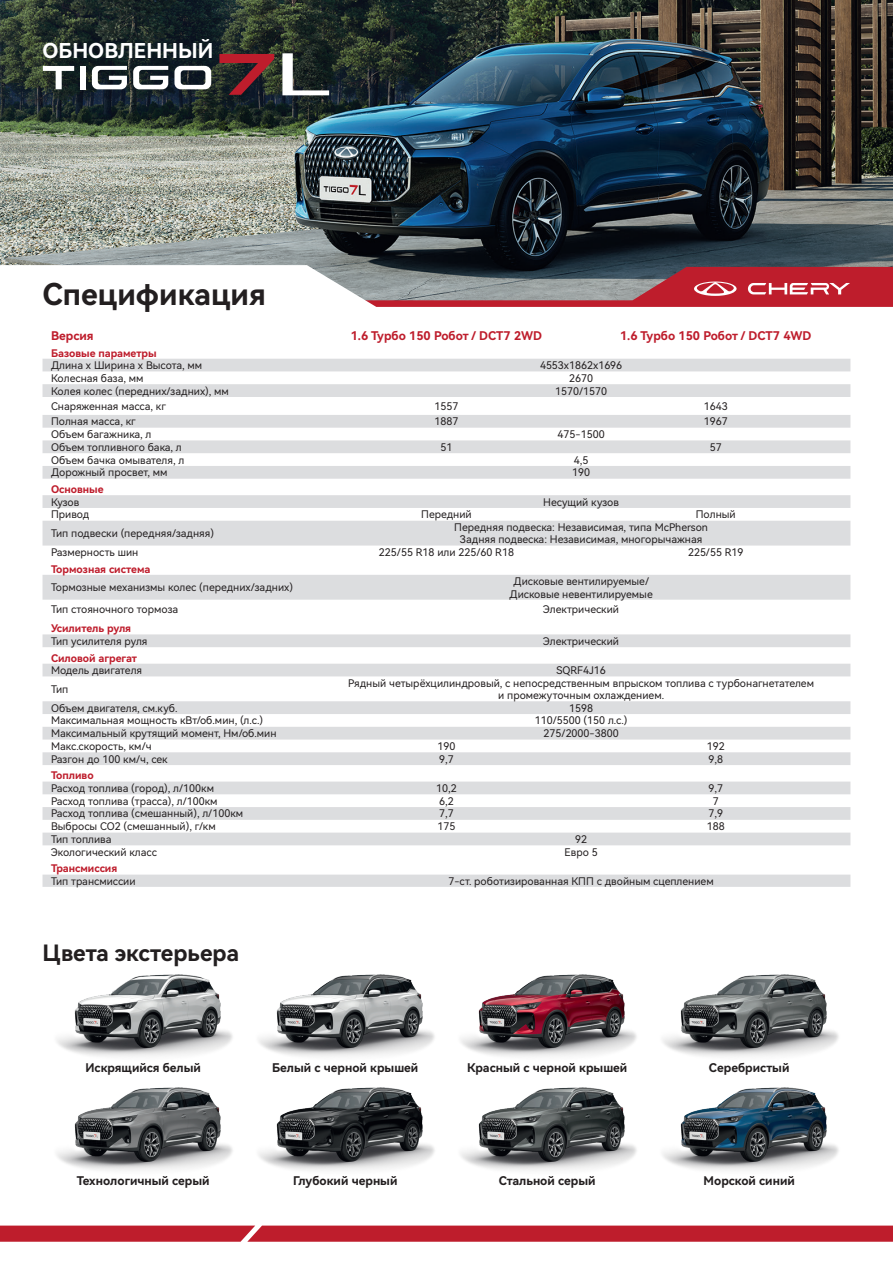
<style>
.page{position:relative;width:893px;height:1263px;background:#fff}
.page>*{position:absolute;margin:0;border:0;box-sizing:border-box;transform-origin:0 0}
.t1{font:30px "Harmony OS Sans SC Bold";color:#231f20}
.t2{font:22.5px "Harmony OS Sans SC Bold";color:#231f20}
.t3{font:20.4px "Harmony OS Sans SC Bold";color:#fff}
.t4{font:12px "Harmony OS Sans SC Bold";color:#231f20}
.t5{font:12px "Harmony OS Sans SC Bold";color:#be1d2c}
.t6{font:10.5px/12.6px "Harmony OS Sans SC";color:#231f20;text-align:center}
.t7{font:10.5px "Harmony OS Sans SC Bold";color:#be1d2c}
</style>
<div class="page">
<img style="left:57px;top:974px;width:176px;height:83px">
<img style="left:259px;top:974px;width:176px;height:83px">
<img style="left:259px;top:1088px;width:176px;height:83px">
<img style="left:57px;top:1088px;width:176px;height:83px">
<img style="left:461px;top:974px;width:176px;height:83px">
<img style="left:663px;top:1088px;width:176px;height:83px">
<img style="left:461px;top:1088px;width:176px;height:83px">
<img style="left:663px;top:974px;width:176px;height:83px">
<img style="left:0;top:0;width:893px;height:265px">
<svg style="left:0;top:265px;width:893px;height:106px"></svg>
<svg style="left:0;top:267px;width:893px;height:47px"></svg>
<svg style="left:43px;top:359px;width:807px;height:528px"></svg>
<svg style="left:0;top:1225px;width:893px;height:17px;background:#c12938"></svg>
<svg style="left:43px;top:66px;width:31px;height:23px"></svg>
<div style="left:80px;top:66px;width:6px;height:23px;background:#fff"></div>
<svg style="left:133px;top:66px;width:35px;height:23px"></svg>
<svg style="left:92px;top:66px;width:35px;height:23px"></svg>
<svg style="left:174px;top:66px;width:37px;height:23px"></svg>
<svg style="left:219px;top:54px;width:55px;height:41px;background:#5f272a"></svg>
<svg style="left:282px;top:53px;width:47px;height:42px"></svg>
<p class="t3" style="left:43px;top:37px;width:172px">ОБНОВЛЕННЫЙ</p>
<p class="t1" style="left:43px;top:274px;width:225px">Спецификация</p>
<p class="t5" style="left:51px;top:327px;width:44px">Версия</p>
<p class="t5" style="left:351px;top:327px;width:193px">1.6 Турбо 150 Робот / DCT7 2WD</p>
<p class="t5" style="left:620px;top:327px;width:193px">1.6 Tурбо 150 Робот / DCT7 4WD</p>
<p class="t7" style="left:51px;top:345px;width:107px">Базовые параметры</p>
<p class="t6" style="left:51px;top:359px;width:153px">Длина х Ширина x Высота, мм</p>
<p class="t6" style="left:540px;top:359px;width:84px">4553х1862х1696</p>
<p class="t6" style="left:51px;top:371px;width:94px">Колесная база, мм</p>
<p class="t6" style="left:569px;top:371px;width:25px">2670</p>
<p class="t6" style="left:51px;top:384px;width:179px">Колея колес (передних/задних), мм</p>
<p class="t6" style="left:555px;top:384px;width:53px">1570/1570</p>
<p class="t6" style="left:51px;top:399px;width:116px">Снаряженная масса, кг</p>
<p class="t6" style="left:434px;top:399px;width:25px">1557</p>
<p class="t6" style="left:704px;top:399px;width:25px">1643</p>
<p class="t6" style="left:51px;top:415px;width:86px">Полная масса, кг</p>
<p class="t6" style="left:434px;top:415px;width:25px">1887</p>
<p class="t6" style="left:704px;top:415px;width:25px">1967</p>
<p class="t6" style="left:51px;top:428px;width:102px">Объем багажника, л</p>
<p class="t6" style="left:558px;top:428px;width:49px">475-1500</p>
<p class="t6" style="left:51px;top:440px;width:132px">Объем топливного бака, л</p>
<p class="t6" style="left:440px;top:440px;width:13px">51</p>
<p class="t6" style="left:710px;top:440px;width:13px">57</p>
<p class="t6" style="left:51px;top:453px;width:135px">Объем бачка омывателя, л</p>
<p class="t6" style="left:574px;top:453px;width:16px">4,5</p>
<p class="t6" style="left:51px;top:466px;width:118px">Дорожный просвет, мм</p>
<p class="t6" style="left:572px;top:466px;width:19px">190</p>
<p class="t7" style="left:51px;top:482px;width:54px">Основные</p>
<p class="t6" style="left:51px;top:495px;width:30px">Кузов</p>
<p class="t6" style="left:543px;top:495px;width:77px">Несущий кузов</p>
<p class="t6" style="left:51px;top:508px;width:40px">Привод</p>
<p class="t6" style="left:421px;top:508px;width:52px">Передний</p>
<p class="t6" style="left:696px;top:508px;width:41px">Полный</p>
<p class="t6" style="left:51px;top:527px;width:165px">Тип подвески (передняя/задняя)</p>
<p class="t6" style="left:454px;top:520px;width:255px">Передняя подвеска: Независимая, типа McPherson<br>Задняя подвеска: Независимая, многорычажная</p>
<p class="t6" style="left:51px;top:545px;width:89px">Размерность шин</p>
<p class="t6" style="left:379px;top:545px;width:137px">225/55 R18 или 225/60 R18</p>
<p class="t6" style="left:688px;top:545px;width:57px">225/55 R19</p>
<p class="t7" style="left:51px;top:562px;width:101px">Тормозная система</p>
<p class="t6" style="left:51px;top:581px;width:244px">Тормозные механизмы колес (передних/задних)</p>
<p class="t6" style="left:509px;top:574px;width:145px">Дисковые вентилируемые/<br>Дисковые невентилируемые</p>
<p class="t6" style="left:51px;top:602px;width:129px">Тип стояночного тормоза</p>
<p class="t6" style="left:543px;top:602px;width:77px">Электрический</p>
<p class="t7" style="left:51px;top:621px;width:82px">Усилитель руля</p>
<p class="t6" style="left:51px;top:634px;width:98px">Тип усилителя руля</p>
<p class="t6" style="left:543px;top:634px;width:77px">Электрический</p>
<p class="t7" style="left:51px;top:650px;width:87px">Силовой агрегат</p>
<p class="t6" style="left:51px;top:664px;width:93px">Модель двигателя</p>
<p class="t6" style="left:556px;top:664px;width:51px">SQRF4J16</p>
<p class="t6" style="left:51px;top:682px;width:19px">Тип</p>
<p class="t6" style="left:348px;top:676px;width:467px">Рядный четырёхцилиндровый, с непосредственным впрыском топлива с турбонагнетателем и промежуточным охлаждением.</p>
<p class="t6" style="left:51px;top:701px;width:128px">Объем двигателя, см.куб.</p>
<p class="t6" style="left:569px;top:701px;width:25px">1598</p>
<p class="t6" style="left:51px;top:714px;width:214px">Максимальная мощность кВт/об.мин, (л.с.)</p>
<p class="t6" style="left:535px;top:714px;width:94px">110/5500 (150 л.с.)</p>
<p class="t6" style="left:51px;top:727px;width:227px">Максимальный крутящий момент, Нм/об.мин</p>
<p class="t6" style="left:544px;top:727px;width:77px">275/2000-3800</p>
<p class="t6" style="left:51px;top:739px;width:102px">Макс.скорость, км/ч</p>
<p class="t6" style="left:437px;top:739px;width:19px">190</p>
<p class="t6" style="left:707px;top:739px;width:19px">192</p>
<p class="t6" style="left:51px;top:752px;width:118px">Разгон до 100 км/ч, сек</p>
<p class="t6" style="left:439px;top:752px;width:16px">9,7</p>
<p class="t6" style="left:708px;top:752px;width:16px">9,8</p>
<p class="t7" style="left:51px;top:768px;width:44px">Топливо</p>
<p class="t6" style="left:51px;top:781px;width:165px">Расход топлива (город), л/100км</p>
<p class="t6" style="left:436px;top:781px;width:22px">10,2</p>
<p class="t6" style="left:708px;top:781px;width:16px">9,7</p>
<p class="t6" style="left:51px;top:794px;width:168px">Расход топлива (трасса), л/100км</p>
<p class="t6" style="left:439px;top:794px;width:16px">6,2</p>
<p class="t6" style="left:713px;top:794px;width:7px">7</p>
<p class="t6" style="left:51px;top:807px;width:194px">Расход топлива (смешанный), л/100км</p>
<p class="t6" style="left:439px;top:807px;width:16px">7,7</p>
<p class="t6" style="left:708px;top:807px;width:16px">7,9</p>
<p class="t6" style="left:51px;top:820px;width:166px">Выбросы CO2 (смешанный), г/км</p>
<p class="t6" style="left:437px;top:820px;width:19px">175</p>
<p class="t6" style="left:707px;top:820px;width:19px">188</p>
<p class="t6" style="left:51px;top:832px;width:62px">Тип топлива</p>
<p class="t6" style="left:575px;top:832px;width:13px">92</p>
<p class="t6" style="left:51px;top:845px;width:107px">Экологический класс</p>
<p class="t6" style="left:565px;top:845px;width:35px">Евро 5</p>
<p class="t7" style="left:51px;top:861px;width:68px">Трансмиссия</p>
<p class="t6" style="left:51px;top:874px;width:86px">Тип трансмиссии</p>
<p class="t6" style="left:449px;top:874px;width:267px">7-ст. роботизированная КПП с двойным сцеплением</p>
<p class="t2" style="left:43px;top:937px;width:198px">Цвета экстерьера</p>
<p class="t4" style="left:86px;top:1059px;width:117px">Искрящийся белый</p>
<p class="t4" style="left:272px;top:1059px;width:148px">Белый с черной крышей</p>
<p class="t4" style="left:467px;top:1059px;width:162px">Красный с черной крышей</p>
<p class="t4" style="left:709px;top:1059px;width:82px">Серебристый</p>
<p class="t4" style="left:77px;top:1172px;width:134px">Технологичный серый</p>
<p class="t4" style="left:293px;top:1172px;width:106px">Глубокий черный</p>
<p class="t4" style="left:704px;top:1172px;width:93px">Морской синий</p>
<p class="t4" style="left:499px;top:1172px;width:98px">Стальной серый</p>
</div>
